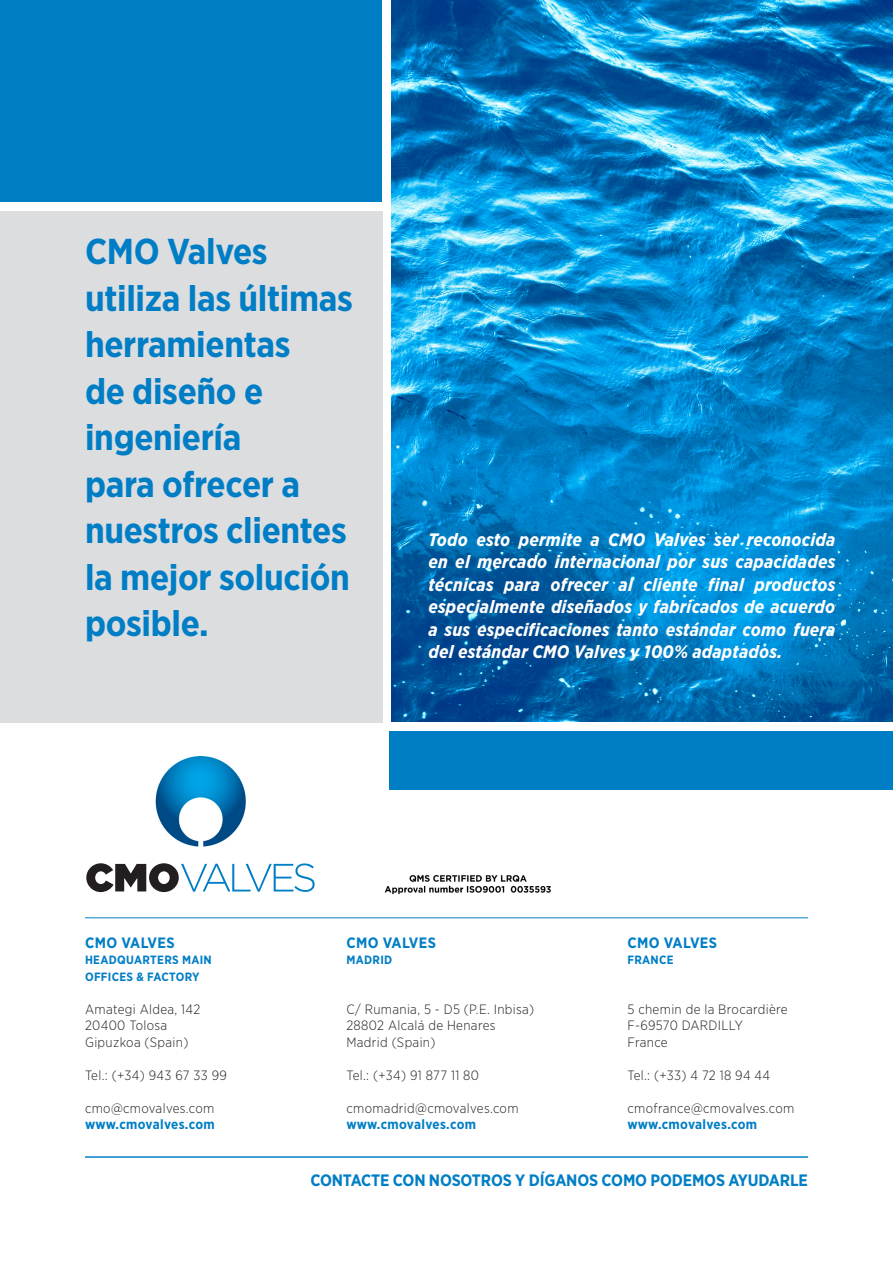
<style>
.page{position:relative;width:893px;height:1263px;background:#fff}
.page>*{position:absolute;margin:0;border:0;box-sizing:border-box;transform-origin:0 0}
.t1{font:700 36px/46.5px "Gotham Narrow";letter-spacing:-.01em;color:#007ec5}
.t2{font:italic 700 18px/22.5px "Gotham Narrow";letter-spacing:.01em;color:#fff;text-align:justify}
.t3{font:700 16.5px "Gotham Narrow";letter-spacing:-.01em;color:#007ec5}
.t4{font:700 15px "Gotham Narrow";letter-spacing:.025em;color:#007ec5}
.t5{font:300 13.5px/16.5px "Gotham Narrow";letter-spacing:.025em;color:#231f20}
.t6{font:700 13.5px "Gotham Narrow";letter-spacing:.02em;color:#007ec5}
.t7{font:700 12px/16.5px "Gotham Narrow";letter-spacing:.025em;color:#007ec5}
</style>
<div class="page">
<img style="left:391px;top:0;width:502px;height:721px">
<div style="left:0;top:211px;width:383px;height:511px;background:#dcdddf"></div>
<div style="left:0;top:0;width:382px;height:202px;background:#007ec5"></div>
<div style="left:390px;top:731px;width:503px;height:59px;background:#007ec5"></div>
<hr style="left:85px;top:917px;width:723px;height:1px;background:#007ec5">
<hr style="left:85px;top:1157px;width:723px;height:1px;background:#007ec5">
<img style="left:155px;top:756px;width:91px;height:91px">
<svg style="left:86px;top:863px;width:229px;height:29px"></svg>
<img style="left:384px;top:875px;width:167px;height:20px">
<h1 class="t1" style="left:85px;top:228px;width:269px">CMO Valves utiliza las últimas herramientas<br>de diseño e ingeniería<br>para ofrecer a nuestros clientes la mejor solución posible.</h1>
<p class="t2" style="left:428px;top:528px;width:408px">Todo esto permite a CMO Valves ser reconocida en el mercado internacional por sus capacidades técnicas para ofrecer al cliente final productos especialmente diseñados y fabricados de acuerdo a sus especificaciones tanto estándar como fuera del estándar CMO Valves y 100% adaptados.</p>
<p class="t4" style="left:85px;top:933px;width:91px">CMO VALVES</p>
<p class="t7" style="left:85px;top:952px;width:128px">HEADQUARTERS MAIN<br>OFFICES &amp; FACTORY</p>
<p class="t5" style="left:85px;top:1000px;width:117px">Amategi Aldea, 142<br>20400 Tolosa<br>Gipuzkoa (Spain)</p>
<p class="t5" style="left:85px;top:1066px;width:143px">Tel.: (+34) 943 67 33 99</p>
<p class="t5" style="left:85px;top:1099px;width:131px">cmo@cmovalves.com</p>
<p class="t6" style="left:85px;top:1116px;width:131px">www.cmovalves.com</p>
<p class="t4" style="left:346px;top:933px;width:91px">CMO VALVES</p>
<p class="t7" style="left:346px;top:952px;width:47px">MADRID</p>
<p class="t5" style="left:346px;top:1000px;width:189px">C/ Rumania, 5 - D5 (P.E. Inbisa)<br>28802 Alcalá de Henares<br>Madrid (Spain)</p>
<p class="t5" style="left:346px;top:1066px;width:134px">Tel.: (+34) 91 877 11 80</p>
<p class="t5" style="left:346px;top:1099px;width:174px">cmomadrid@cmovalves.com</p>
<p class="t6" style="left:346px;top:1116px;width:131px">www.cmovalves.com</p>
<p class="t4" style="left:627px;top:933px;width:91px">CMO VALVES</p>
<p class="t7" style="left:627px;top:952px;width:48px">FRANCE</p>
<p class="t5" style="left:627px;top:1000px;width:162px">5 chemin de la Brocardière<br>F-69570 DARDILLY<br>France</p>
<p class="t5" style="left:627px;top:1066px;width:144px">Tel.: (+33) 4 72 18 94 44</p>
<p class="t5" style="left:627px;top:1099px;width:168px">cmofrance@cmovalves.com</p>
<p class="t6" style="left:627px;top:1116px;width:131px">www.cmovalves.com</p>
<p class="t3" style="left:310px;top:1169px;width:499px">CONTACTE CON NOSOTROS Y DÍGANOS COMO PODEMOS AYUDARLE</p>
</div>
